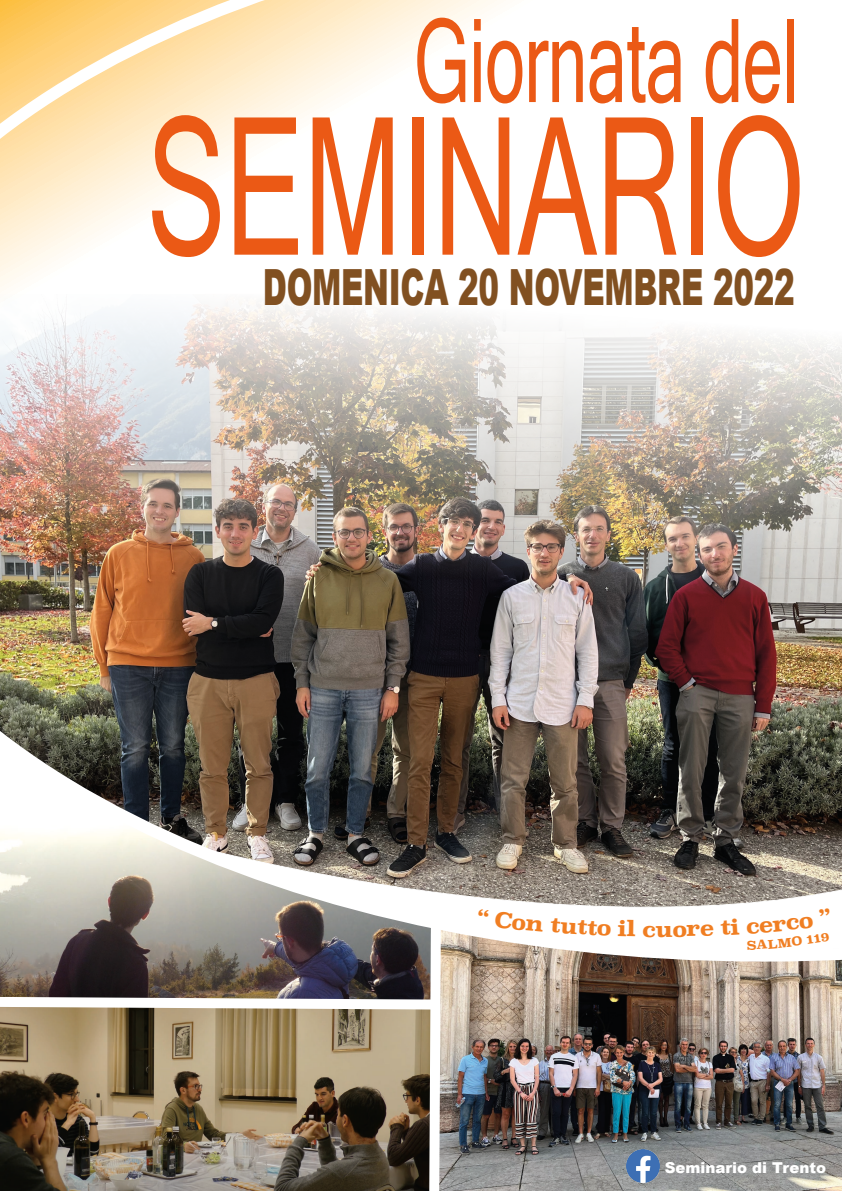
<style>
.page{position:relative;width:842px;height:1191px;background:#fff}
.page>*{position:absolute;margin:0;border:0;box-sizing:border-box;transform-origin:0 0}
.t1{font:191.6px "Microsoft Sans Serif";letter-spacing:-.01em;color:#eb5915;scale:.62 1}
.t2{font:115.9px "Microsoft Sans Serif";letter-spacing:-.01em;color:#eb5915;scale:.62 1}
.t3{font:900 49.9px "Arial";letter-spacing:-.01em;color:#815021;scale:.62 1}
.t4{font:700 21.2px "Superclarendon";color:#f07e22;scale:1.09 1}
.t5{font:900 15px "Arial";color:#fff}
</style>
<div class="page">
<img style="left:446px;top:986px;width:396px;height:205px">
<img style="left:0;top:961px;width:446px;height:230px">
<img style="left:626px;top:1149px;width:33px;height:33px">
<img style="left:0;top:0;width:842px;height:961px">
<img style="left:177px;top:776px;width:665px;height:210px">
<svg style="left:478px;top:908px;width:11px;height:8px"></svg>
<svg style="left:495px;top:911px;width:48px;height:21px"></svg>
<svg style="left:550px;top:918px;width:86px;height:18px"></svg>
<svg style="left:673px;top:924px;width:40px;height:13px"></svg>
<svg style="left:721px;top:917px;width:18px;height:18px"></svg>
<svg style="left:747px;top:908px;width:83px;height:41px"></svg>
<p class="t2" style="left:414px;top:-5px;width:621px">Giornata del</p>
<p class="t1" style="left:147px;top:78px;width:1063px">SEMINARIO</p>
<p class="t3" style="left:263px;top:251px;width:860px">DOMENICA 20 NOVEMBRE 2022</p>
<p class="t4" style="left:642px;top:913px;width:30px">cu</p>
<p class="t5" style="left:665px;top:1157px;width:163px">Seminario di Trento</p>
</div>
